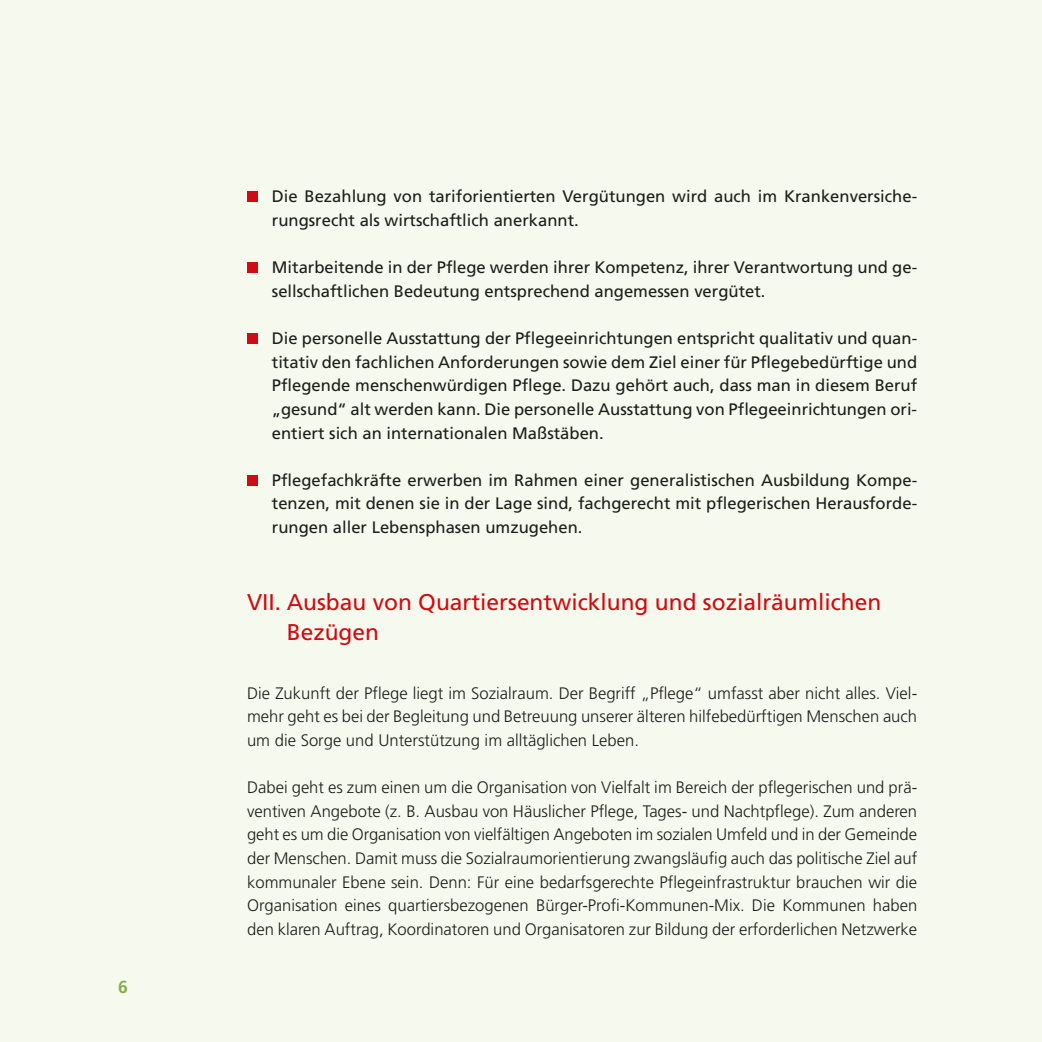
<style>
.page{position:relative;width:1042px;height:1042px;background:#fff}
.page>*{position:absolute;margin:0;border:0;box-sizing:border-box;transform-origin:0 0}
.t1{font:22.75px/29.8px "Frutiger";color:#d20a11}
.t2{font:700 17.5px "Frutiger";color:#86ae4a}
.t3{font:300 16.62px/23.6px "Frutiger";color:#1d1d1b;text-align:justify}
.t4{font:16.62px/23.6px "Frutiger";color:#1d1d1b}
</style>
<div class="page">
<div style="left:0;top:0;width:1041px;height:1041px;background:#f6f9ed"></div>
<div style="left:247px;top:262px;width:11px;height:11px;background:#d20a11"></div>
<div style="left:247px;top:333px;width:11px;height:11px;background:#d20a11"></div>
<div style="left:247px;top:475px;width:11px;height:10px;background:#d20a11"></div>
<div style="left:247px;top:191px;width:11px;height:11px;background:#d20a11"></div>
<p class="t2" style="left:118px;top:979px;width:11px">6</p>
<p class="t4" style="left:272px;top:186px;width:646px">Die Bezahlung von tariforientierten Vergütungen wird auch im Krankenver siche - rungs recht als wirtschaftlich anerkannt.</p>
<p class="t4" style="left:272px;top:257px;width:646px">Mitarbeitende in der Pflege werden ihrer Kompetenz, ihrer Verantwortung und ge&shy;sellschaftlichen Bedeutung entsprechend angemessen vergütet.</p>
<p class="t4" style="left:272px;top:327px;width:646px;text-align:justify">Die personelle Ausstattung der Pflegeeinrichtungen entspricht qualitativ und quan&shy;titativ den fachlichen Anforderungen sowie dem Ziel einer für Pflegebedürftige und Pfle gende menschenwürdigen Pflege. Dazu gehört auch, dass man in diesem Beruf „ge sund“ alt werden kann. Die personelle Ausstattung von Pflegeeinrichtungen ori&shy;entiert sich an internationalen Maßstäben.</p>
<p class="t4" style="left:272px;top:469px;width:646px;text-align:justify">Pflegefachkräfte erwerben im Rahmen einer generalistischen Ausbildung Kom pe - ten zen, mit denen sie in der Lage sind, fachgerecht mit pflegerischen Heraus forde - run gen aller Lebensphasen umzugehen.</p>
<h1 class="t1" style="left:287px;top:589px;width:596px;text-indent:-40px">VII. Ausbau von Quartiersentwicklung und sozialräumlichen<br>Bezügen</h1>
<p class="t3" style="left:247px;top:682px;width:671px">Die Zukunft der Pflege liegt im Sozialraum. Der Begriff „Pflege“ umfasst aber nicht alles. Viel - mehr geht es bei der Begleitung und Betreuung unserer älteren hilfebedürftigen Menschen auch um die Sorge und Unterstützung im alltäglichen Leben.</p>
<p class="t3" style="left:247px;top:776px;width:671px">Dabei geht es zum einen um die Organisation von Vielfalt im Bereich der pflegerischen und prä&shy;ventiven Angebote (z. B. Ausbau von Häuslicher Pflege, Tages- und Nachtpflege). Zum anderen geht es um die Organisation von vielfältigen Angeboten im sozialen Umfeld und in der Gemeinde der Menschen. Damit muss die Sozialraumorientierung zwangsläufig auch das politische Ziel auf kom munaler Ebene sein. Denn: Für eine bedarfsgerechte Pflegeinfrastruktur brauchen wir die Or gani sation eines quartiersbezogenen Bürger-Profi-Kommunen-Mix. Die Kommunen haben den klaren Auftrag, Koordinatoren und Organisatoren zur Bildung der erforderlichen Netzwerke</p>
</div>
